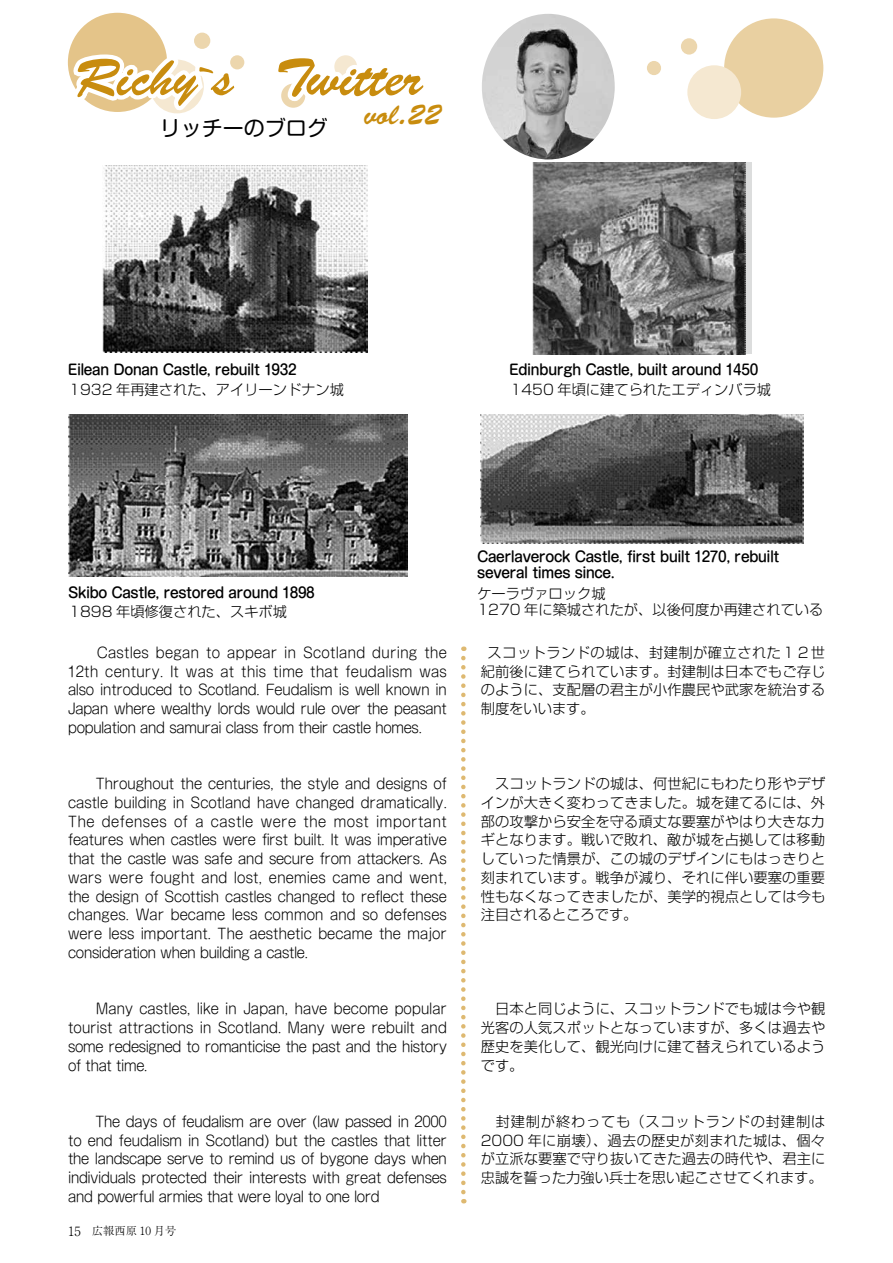
<style>
.page{position:relative;width:893px;height:1263px;background:#fff}
.page>*{position:absolute;margin:0;border:0;box-sizing:border-box;transform-origin:0 0}
.t1{font:52.5px "Brush Script Std";color:#c88c0e}
.t2{font:30px "Brush Script Std";color:#c88c0e}
.t3{font:21px "Shin M Go Pro";color:#000}
.t4{font:300 14.25px/18.8px "Shin M Go Pro";letter-spacing:-.02em;color:#000;scale:.96 1}
.t5{font:300 14.25px/18.8px "Shin Go Pr 6";letter-spacing:.01em;color:#000;text-align:justify}
.t6{font:500 14.25px/16.5px "Shin M Go Pro";letter-spacing:-.035em;color:#000;scale:.96 1}
.t7{font:300 14.25px "Shin M Go Pro";letter-spacing:.005em;color:#000;scale:.96 1}
.t8{font:300 14.25px "Shin M Go Pro";color:#000;scale:.96 1}
.t9{font:300 14.25px "Shin M Go Pro";letter-spacing:.015em;color:#000;scale:.96 1}
.t10{font:300 14.25px "Shin M Go Pro";letter-spacing:.01em;color:#000;scale:.96 1}
.t11{font:300 14.25px "Shin M Go Pro";letter-spacing:.035em;color:#000;scale:.96 1}
.t12{font:300 12.75px "Ryumin Pr 6";color:#000}
.t13{font:300 11.25px "Ryumin Pr 6";color:#000}
</style>
<div class="page">
<div style="left:68px;top:13px;width:99px;height:99px;background:#e4c489;border-radius:50%"></div>
<div style="left:194px;top:33px;width:16px;height:16px;background:#ecd6ad;border-radius:50%"></div>
<svg style="left:67px;top:50px;width:177px;height:64px"></svg>
<svg style="left:281px;top:55px;width:76px;height:53px"></svg>
<div style="left:724px;top:18px;width:99px;height:100px;background:#e9d0a1;border-radius:50%"></div>
<div style="left:687px;top:65px;width:54px;height:54px;background:#f5e8d1;border-radius:50%"></div>
<div style="left:681px;top:38px;width:16px;height:17px;background:#ecd6ad;border-radius:50%"></div>
<div style="left:647px;top:61px;width:14px;height:14px;background:#ecd6ad;border-radius:50%"></div>
<img style="left:482px;top:14px;width:133px;height:145px">
<svg style="left:461px;top:646px;width:5px;height:546px"></svg>
<img style="left:102px;top:165px;width:266px;height:187px">
<img style="left:68px;top:415px;width:340px;height:162px">
<div style="left:533px;top:162px;width:219px;height:192px;background:#dcdddd"></div>
<img style="left:533px;top:162px;width:213px;height:192px">
<img style="left:481px;top:415px;width:323px;height:129px">
<h1 class="t1" style="left:275px;top:48px;width:149px">Twitter</h1>
<h1 class="t1" style="left:75px;top:48px;width:161px">Richy s`</h1>
<h2 class="t2" style="left:364px;top:98px;width:78px">vol.22</h2>
<h3 class="t3" style="left:160px;top:112px;width:170px">リッチーのブログ</h3>
<p class="t6" style="left:68px;top:360px;width:240px">Eilean Donan Castle, rebuilt 1932</p>
<p class="t5" style="left:69px;top:379px;width:276px">1932 年再建された、アイリーンドナン城</p>
<p class="t6" style="left:509px;top:360px;width:261px">Edinburgh Castle, built around 1450</p>
<p class="t5" style="left:511px;top:379px;width:262px">1450 年頃に建てられたエディンバラ城</p>
<p class="t6" style="left:68px;top:582px;width:259px">Skibo Castle, restored around 1898</p>
<p class="t5" style="left:69px;top:601px;width:219px">1898 年頃修復された、スキボ城</p>
<p class="t9" style="left:68px;top:641px;width:85px">　　Castles</p>
<p class="t4" style="left:156px;top:641px;width:47px">began</p>
<p class="t4" style="left:206px;top:641px;width:16px">to</p>
<p class="t4" style="left:227px;top:641px;width:54px">appear</p>
<p class="t4" style="left:284px;top:641px;width:14px">in</p>
<p class="t10" style="left:303px;top:641px;width:67px">Scotland</p>
<p class="t4" style="left:372px;top:641px;width:48px">during</p>
<p class="t4" style="left:424px;top:641px;width:25px">the</p>
<p class="t4" style="left:68px;top:660px;width:396px">12th<br>also introduced to Scotland. Feudalism is well known in Japan where wealthy lords would rule over the peasant population and samurai class from their castle homes.</p>
<p class="t4" style="left:170px;top:660px;width:11px">It</p>
<p class="t4" style="left:241px;top:660px;width:28px">this</p>
<p class="t4" style="left:273px;top:660px;width:33px">time</p>
<p class="t4" style="left:310px;top:660px;width:31px">that</p>
<p class="t7" style="left:345px;top:660px;width:71px">feudalism</p>
<p class="t7" style="left:105px;top:660px;width:62px">century.</p>
<p class="t4" style="left:220px;top:660px;width:16px">at</p>
<p class="t4" style="left:186px;top:660px;width:30px">was</p>
<p class="t4" style="left:419px;top:660px;width:30px">was</p>
<p class="t4" style="left:68px;top:773px;width:396px;text-align:right">　　Throughout the centuries, the style and designs of castle building in Scotland have changed dramatically. important</p>
<p class="t4" style="left:68px;top:810px;width:29px">The</p>
<p class="t4" style="left:68px;top:829px;width:396px">features when castles were first built. It was imperative</p>
<p class="t4" style="left:68px;top:848px;width:396px">that the castle was safe and secure from attackers. As</p>
<p class="t4" style="left:410px;top:866px;width:41px">went,</p>
<p class="t11" style="left:102px;top:810px;width:69px">defenses</p>
<p class="t4" style="left:174px;top:810px;width:16px">of</p>
<p class="t4" style="left:211px;top:810px;width:46px">castle</p>
<p class="t4" style="left:304px;top:810px;width:25px">the</p>
<p class="t4" style="left:333px;top:810px;width:38px">most</p>
<p class="t4" style="left:195px;top:810px;width:10px">a</p>
<p class="t4" style="left:261px;top:810px;width:38px">were</p>
<p class="t4" style="left:150px;top:866px;width:48px">fought</p>
<p class="t4" style="left:202px;top:866px;width:65px">and lost,</p>
<p class="t4" style="left:269px;top:866px;width:61px">enemies</p>
<p class="t4" style="left:377px;top:866px;width:29px">and</p>
<p class="t4" style="left:68px;top:866px;width:37px">wars</p>
<p class="t4" style="left:68px;top:885px;width:396px">the design of Scottish castles changed to reflect these</p>
<p class="t7" style="left:385px;top:904px;width:66px">defenses</p>
<p class="t4" style="left:109px;top:866px;width:37px">were</p>
<p class="t4" style="left:333px;top:866px;width:41px">came</p>
<p class="t8" style="left:68px;top:904px;width:199px">changes. War became less</p>
<p class="t4" style="left:264px;top:904px;width:120px">common and so</p>
<p class="t4" style="left:68px;top:923px;width:252px">were less important. The consideration when building a castle.</p>
<p class="t4" style="left:250px;top:923px;width:130px">aesthetic became</p>
<p class="t4" style="left:379px;top:923px;width:72px">the major</p>
<p class="t4" style="left:68px;top:998px;width:69px">　　Many</p>
<p class="t4" style="left:139px;top:998px;width:322px">castles, like in Japan, have become popular</p>
<p class="t4" style="left:68px;top:1016px;width:396px">tourist<br>some redesigned to romanticise the past and the history of that time.</p>
<p class="t4" style="left:119px;top:1016px;width:216px">attractions in Scotland. Many</p>
<p class="t4" style="left:331px;top:1016px;width:89px">were rebuilt</p>
<p class="t4" style="left:421px;top:1016px;width:28px">and</p>
<p class="t4" style="left:68px;top:1110px;width:396px;text-align:justify">　　The days of feudalism are over (law passed in 2000 to end feudalism in Scotland) but the castles that litter the landscape serve to remind us of bygone days when individuals protected their interests with great defenses and powerful armies that were loyal to one lord</p>
<p class="t13" style="left:81px;top:1222px;width:97px">　広報西原 10 月号</p>
<p class="t12" style="left:68px;top:1221px;width:14px">15</p>
<p class="t6" style="left:477px;top:546px;width:316px">Caerlaverock Castle, first built 1270, rebuilt several times since.</p>
<p class="t5" style="left:477px;top:584px;width:348px;line-height:16.5px">ケーラヴァロック城<br>1270 年に築城されたが、以後何度か再建されている</p>
<p class="t5" style="left:481px;top:642px;width:346px;text-indent:7px">スコットランドの城は、封建制が確立された１２世紀前後に建てられています。封建制は日本でもご存じのように、支配層の君主が小作農民や武家を統治する制度をいいます。</p>
<p class="t5" style="left:481px;top:773px;width:346px">　スコットランドの城は、何世紀にもわたり形やデザインが大きく変わってきました。城を建てるには、外部の攻撃から安全を守る頑丈な要塞がやはり大きなカギとなります。戦いで敗れ、敵が城を占拠しては移動していった情景が、この城のデザインにもはっきりと刻まれています。戦争が減り、それに伴い要塞の重要性もなくなってきましたが、美学的視点としては今も注目されるところです。</p>
<p class="t5" style="left:481px;top:998px;width:346px">　日本と同じように、スコットランドでも城は今や観光客の人気スポットとなっていますが、多くは過去や歴史を美化して、観光向けに建て替えられているようです。</p>
<p class="t5" style="left:481px;top:1111px;width:346px">　封建制が終わっても（スコットランドの封建制は2000 年に崩壊）、過去の歴史が刻まれた城は、個々が立派な要塞で守り抜いてきた過去の時代や、君主に忠誠を誓った力強い兵士を思い起こさせてくれます。</p>
</div>
